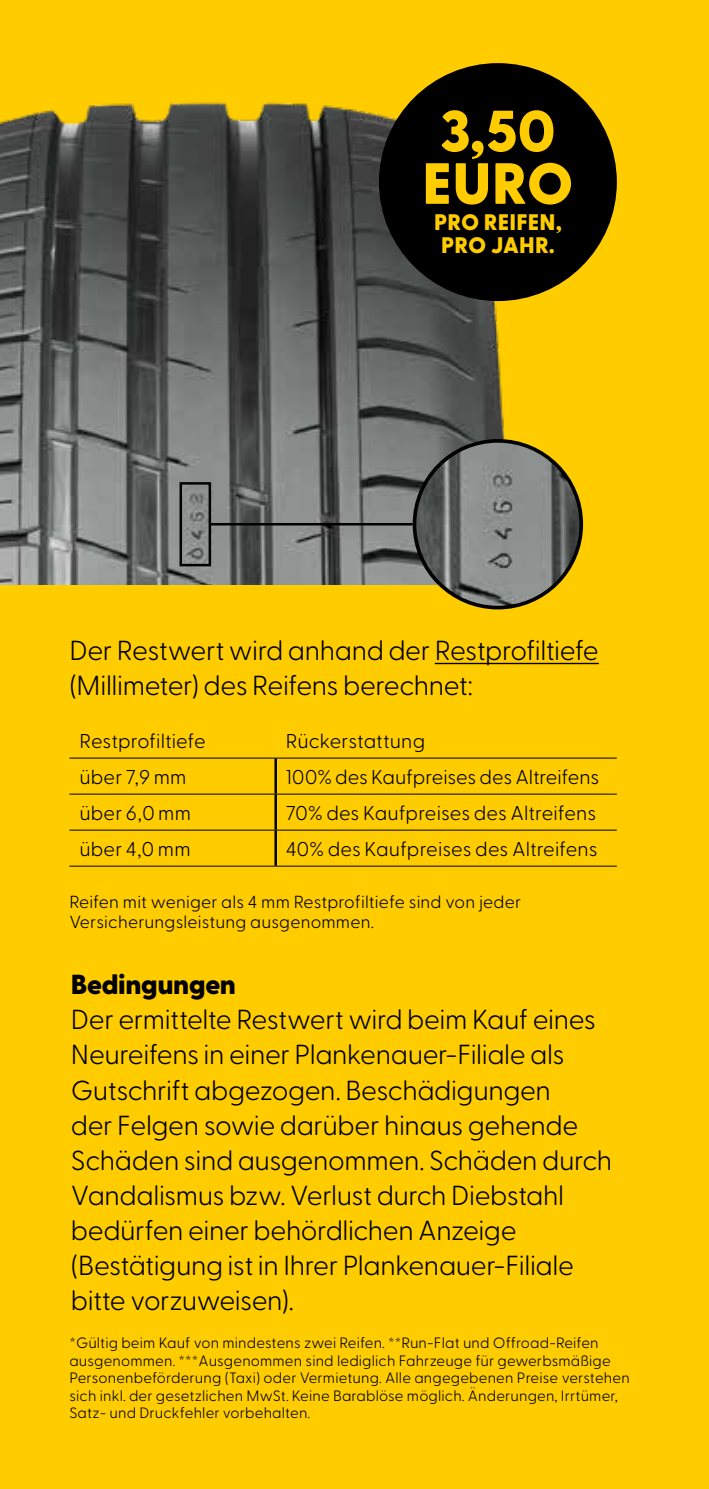
<style>
.page{position:relative;width:709px;height:1489px;background:#fff}
.page>*{position:absolute;margin:0;border:0;box-sizing:border-box;transform-origin:0 0}
.t1{font:800 58px/52.5px "Greycliff CF";letter-spacing:.005em;color:#fc0;text-align:center}
.t2{font:300 27.5px/35px "Greycliff CF";letter-spacing:-.02em;color:#000}
.t3{font:800 27.5px "Greycliff CF";letter-spacing:-.015em;color:#000}
.t4{font:800 22.5px/22.5px "Greycliff CF";letter-spacing:.01em;color:#fc0;text-align:center}
.t5{font:300 20px "Greycliff CF";color:#000}
.t6{font:300 17.5px/20px "Greycliff CF";letter-spacing:.01em;color:#000}
.t7{font:300 15px/17.5px "Greycliff CF";letter-spacing:.01em;color:#000}
</style>
<div class="page">
<div style="left:0;top:0;width:709px;height:1488px;background:#fc0"></div>
<hr style="left:435px;top:662px;width:164px;height:2px;background:#000">
<hr style="left:274px;top:758px;width:3px;height:35px;background:#000">
<hr style="left:274px;top:794px;width:3px;height:35px;background:#000">
<hr style="left:274px;top:830px;width:3px;height:35px;background:#000">
<hr style="left:69px;top:757px;width:207px;height:1px;background:#000">
<hr style="left:276px;top:757px;width:341px;height:1px;background:#000">
<hr style="left:69px;top:793px;width:207px;height:1px;background:#000">
<hr style="left:276px;top:793px;width:341px;height:1px;background:#000">
<hr style="left:69px;top:829px;width:207px;height:1px;background:#000">
<hr style="left:276px;top:829px;width:341px;height:1px;background:#000">
<hr style="left:69px;top:865px;width:207px;height:1px;background:#000">
<hr style="left:276px;top:865px;width:341px;height:1px;background:#000">
<img style="left:0;top:63px;width:617px;height:521px">
<div style="left:384px;top:68px;width:228px;height:228px;background:#000;border-radius:50%"></div>
<div style="left:379px;top:63px;width:238px;height:238px;border:10px solid #000;border-radius:50%"></div>
<img style="left:414px;top:441px;width:167px;height:166px;border-radius:83px">
<div style="left:412px;top:439px;width:171px;height:170px;border:4px solid #000;border-radius:50%"></div>
<hr style="left:209px;top:523px;width:203px;height:2px;background:#000">
<div style="left:179px;top:482px;width:32px;height:84px;border:2px solid #000"></div>
<h1 class="t1" style="left:422px;top:102px;width:153px">3,50<br>EURO</h1>
<p class="t4" style="left:434px;top:210px;width:129px">PRO REIFEN,<br>PRO JAHR.</p>
<p class="t2" style="left:69px;top:630px;width:531px">Der Restwert wird anhand der Restprofiltiefe (Millimeter) des Reifens berechnet:</p>
<p class="t5" style="left:79px;top:726px;width:128px">Restprofiltiefe</p>
<p class="t5" style="left:286px;top:726px;width:141px">Rückerstattung</p>
<p class="t5" style="left:79px;top:762px;width:109px">über 7,9 mm</p>
<p class="t5" style="left:286px;top:762px;width:315px">100% des Kaufpreises des Altreifens</p>
<p class="t5" style="left:79px;top:798px;width:113px">über 6,0 mm</p>
<p class="t5" style="left:286px;top:798px;width:312px">70% des Kaufpreises des Altreifens</p>
<p class="t5" style="left:79px;top:834px;width:113px">über 4,0 mm</p>
<p class="t5" style="left:286px;top:834px;width:313px">40% des Kaufpreises des Altreifens</p>
<p class="t6" style="left:69px;top:890px;width:453px">Reifen mit weniger als 4 mm Restprofiltiefe sind von jeder<br>Versicherungsleistung ausgenommen.</p>
<p class="t3" style="left:71px;top:963px;width:167px">Bedingungen</p>
<p class="t2" style="left:71px;top:1000px;width:543px">Der ermittelte Restwert wird beim Kauf eines Neureifens in einer Plankenauer-Filiale als Gutschrift abgezogen. Beschädigungen<br>der Felgen sowie darüber hinaus gehende Schäden sind ausgenommen. Schäden durch Vandalismus bzw. Verlust durch Diebstahl bedürfen einer behördlichen Anzeige (Bestätigung ist in Ihrer Plankenauer-Filiale bitte vorzuweisen).</p>
<p class="t7" style="left:69px;top:1332px;width:562px">*Gültig beim Kauf von mindestens zwei Reifen. **Run-Flat und Offroad-Reifen ausgenommen. ***Ausgenommen sind lediglich Fahrzeuge für gewerbsmäßige Personenbeförderung (Taxi) oder Vermietung. Alle angegebenen Preise verstehen sich inkl. der gesetzlichen MwSt. Keine Barablöse möglich. Änderungen, Irrtümer, Satz- und Druckfehler vorbehalten.</p>
</div>
